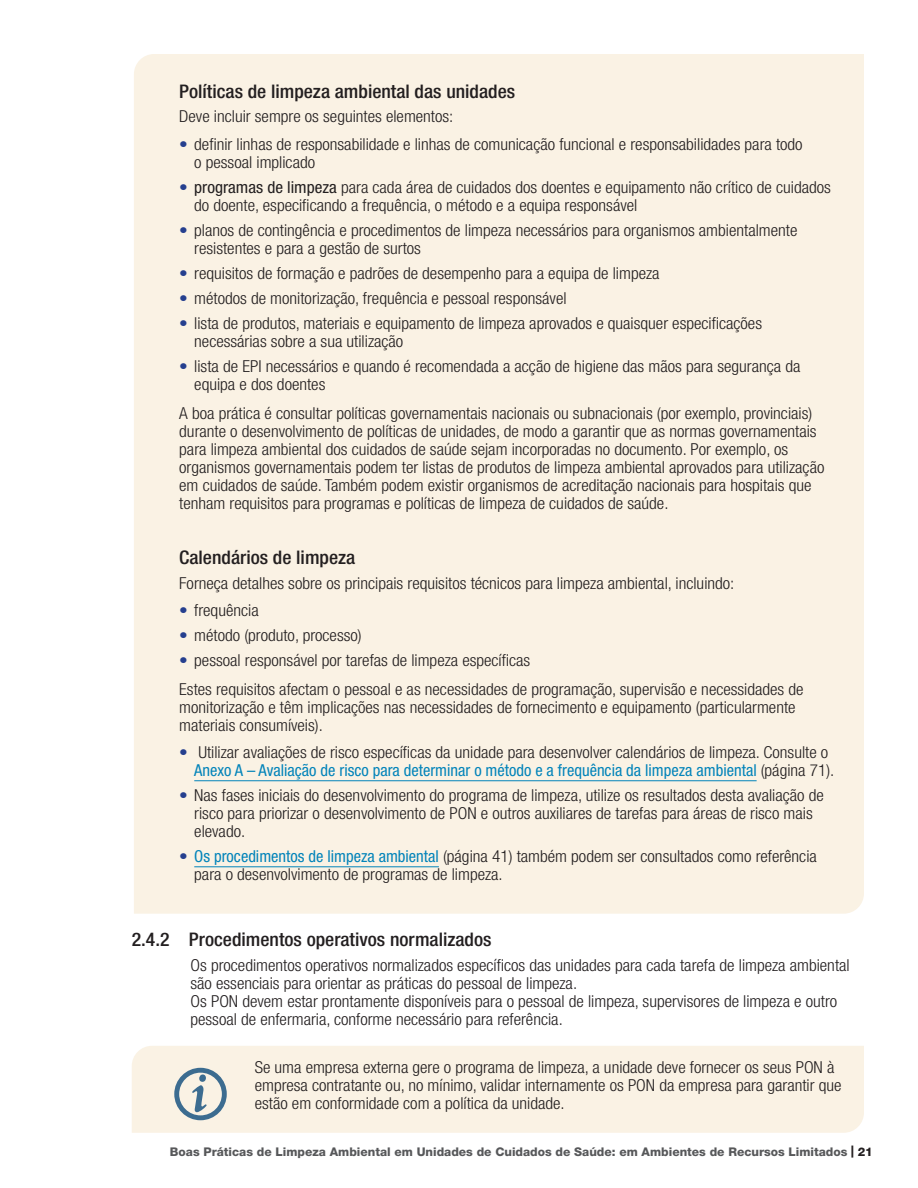
<style>
.page{position:relative;width:918px;height:1188px;background:#fff}
.page>*{position:absolute;margin:0;border:0;box-sizing:border-box;transform-origin:0 0}
.t1{font:italic 700 61.05px "Dante MT Std";color:#3c6c90}
.P_Body_3_LevTab__595{font:500 condensed 18.75px "Helvetica Neue LT Std";color:#231f20;scale:1.05 1}
.H2_Callout_Ls_Sp{font:500 condensed 18.75px "Helvetica Neue LT Std";color:#231f20;scale:1.05 1}
.H2_Callout__25_Sp_Ab{font:500 condensed 18.75px "Helvetica Neue LT Std";color:#231f20;scale:1.05 1}
.P_Body{font:300 condensed 16.5px/18px "Helvetica Neue LT Std";color:#231f20;scale:1.05 1}
.P_text_3rd_Lev_1_138{font:300 condensed 16.5px/18px "Helvetica Neue LT Std";color:#231f20;scale:1.05 1}
.t2{font:800 12px "Helvetica Neue LT Std";color:#57585a}
.s1{font-weight:400;font-stretch:normal;color:#253f8e}
.s2{font-weight:400}
.s3{font-weight:400;color:#0384ba}
.s4{color:#231f20}
</style>
<div class="page">
<div style="left:134px;top:54px;width:730px;height:860px;background:#faf2e4"></div>
<hr style="left:194px;top:780px;width:563px;height:1px;background:#0384ba">
<hr style="left:194px;top:866px;width:245px;height:1px;background:#0384ba">
<div style="left:132px;top:1046px;width:732px;height:87px;background:#faf2e4"></div>
<div style="left:174px;top:1068px;width:53px;height:52px;border:5px solid #3c6c90;border-radius:50%"></div>
<p class="H2_Callout_Ls_Sp" style="left:179px;top:80px;width:321px">Políticas de limpeza ambiental das unidades</p>
<p class="P_Body" style="left:179px;top:107px;width:263px">Deve incluir sempre os seguintes elementos:</p>
<p class="P_Body" style="left:194px;top:135px;width:581px;text-indent:-15px"><span class="s1">•</span> definir linhas de responsabilidade e linhas de comunicação funcional e responsabilidades para todo o pessoal implicado</p>
<p class="P_Body" style="left:194px;top:178px;width:608px;text-indent:-15px"><span class="s1">•</span> <span class="s2">programas de limpeza</span> para cada área de cuidados dos doentes e equipamento não crítico de cuidados do doente, especificando a frequência, o método e a equipa responsável</p>
<p class="P_Body" style="left:194px;top:221px;width:576px;text-indent:-15px"><span class="s1">•</span> planos de contingência e procedimentos de limpeza necessários para organismos ambientalmente resistentes e para a gestão de surtos</p>
<p class="P_Body" style="left:179px;top:264px;width:459px"><span class="s1">•</span> requisitos de formação e padrões de desempenho para a equipa de limpeza</p>
<p class="P_Body" style="left:179px;top:289px;width:370px"><span class="s1">•</span> métodos de monitorização, frequência e pessoal responsável</p>
<p class="P_Body" style="left:194px;top:314px;width:542px;text-indent:-15px"><span class="s1">•</span> lista de produtos, materiais e equipamento de limpeza aprovados e quaisquer especificações necessárias sobre a sua utilização</p>
<p class="P_Body" style="left:194px;top:357px;width:579px;text-indent:-15px"><span class="s1">•</span> lista de EPI necessários e quando é recomendada a acção de higiene das mãos para segurança da equipa e dos doentes</p>
<p class="P_Body" style="left:179px;top:404px;width:616px">A boa prática é consultar políticas governamentais nacionais ou subnacionais (por exemplo, provinciais) durante o desenvolvimento de políticas de unidades, de modo a garantir que as normas governamentais para limpeza ambiental dos cuidados de saúde sejam incorporadas no documento. Por exemplo, os organismos governamentais podem ter listas de produtos de limpeza ambiental aprovados para utilização em cuidados de saúde. Também podem existir organismos de acreditação nacionais para hospitais que tenham requisitos para programas e políticas de limpeza de cuidados de saúde.</p>
<p class="H2_Callout__25_Sp_Ab" style="left:179px;top:546px;width:169px">Calendários de limpeza</p>
<p class="P_Body" style="left:179px;top:574px;width:530px">Forneça detalhes sobre os principais requisitos técnicos para limpeza ambiental, incluindo:</p>
<p class="P_Body" style="left:179px;top:601px;width:77px"><span class="s1">•</span> frequência</p>
<p class="P_Body" style="left:179px;top:626px;width:175px"><span class="s1">•</span> método (produto, processo)</p>
<p class="P_Body" style="left:179px;top:651px;width:336px"><span class="s1">•</span> pessoal responsável por tarefas de limpeza específicas</p>
<p class="P_Body" style="left:179px;top:680px;width:596px">Estes requisitos afectam o pessoal e as necessidades de programação, supervisão e necessidades de monitorização e têm implicações nas necessidades de fornecimento e equipamento (particularmente materiais consumíveis).</p>
<p class="P_Body" style="left:194px;top:743px;width:611px;text-indent:-15px"><span class="s1">•</span> Utilizar avaliações de risco específicas da unidade para desenvolver calendários de limpeza. Consulte o<br><span class="s3">Anexo A – Avaliação de risco para determinar o método e a frequência da limpeza ambiental</span> (página 71).</p>
<p class="P_Body" style="left:194px;top:786px;width:601px;text-indent:-15px"><span class="s1">•</span> Nas fases iniciais do desenvolvimento do programa de limpeza, utilize os resultados desta avaliação de risco para priorizar o desenvolvimento de PON e outros auxiliares de tarefas para áreas de risco mais elevado.</p>
<p class="P_Body" style="left:194px;top:847px;width:595px;text-indent:-15px"><span class="s1">•</span> <span class="s3">Os procedimentos de limpeza ambiental</span> (página 41) também podem ser consultados como referência para o desenvolvimento de programas de limpeza.</p>
<p class="P_Body_3_LevTab__595" style="left:132px;top:928px;width:344px">2.4.2 Procedimentos operativos normalizados</p>
<p class="P_text_3rd_Lev_1_138" style="left:190px;top:956px;width:629px">Os procedimentos operativos normalizados específicos das unidades para cada tarefa de limpeza ambiental são essenciais para orientar as práticas do pessoal de limpeza.<br>Os PON devem estar prontamente disponíveis para o pessoal de limpeza, supervisores de limpeza e outro pessoal de enfermaria, conforme necessário para referência.</p>
<p class="t1" style="left:191px;top:1060px;width:18px">i</p>
<p class="P_text_3rd_Lev_1_138" style="left:255px;top:1058px;width:560px">Se uma empresa externa gere o programa de limpeza, a unidade deve fornecer os seus PON à empresa contratante ou, no mínimo, validar internamente os PON da empresa para garantir que estão em conformidade com a política da unidade.</p>
<p class="t2" style="left:170px;top:1145px;width:704px">Boas Práticas de Limpeza Ambiental em Unidades de Cuidados de Saúde: em Ambientes de Recursos Limitados <span class="s4">| 21</span></p>
</div>
